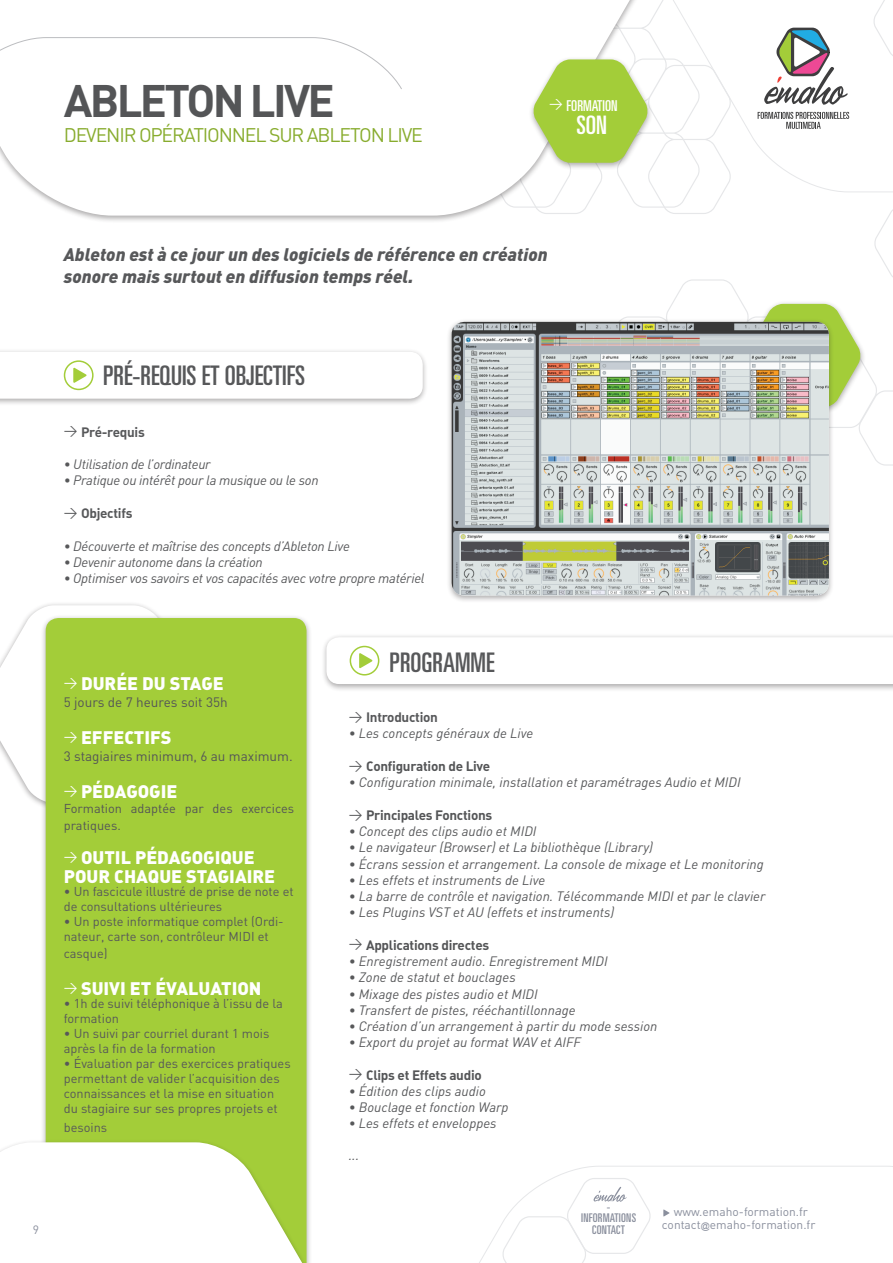
<style>
.page{position:relative;width:893px;height:1263px;background:#fff}
.page>*{position:absolute;margin:0;border:0;box-sizing:border-box;transform-origin:0 0}
.t1{font:700 45px "DIN";color:#545557}
.t2{font:ultra-condensed 27px "Univers LT Std";color:#57585a}
.t3{font:ultra-condensed 25.5px "Univers LT Std";color:#fff}
.t4{font:19.5px "DIN";letter-spacing:-.06em;color:#88ac2e}
.t5{font:italic 900 18px/21.6px "DIN";color:#57585a}
.t6{font:18px/18.6px "DIN Black Alternate";color:#fff}
.t7{font:ultra-condensed 15px "Univers LT Std";color:#fff}
.t8{font:italic 13.5px "DIN";color:#57585a}
.t9{font:italic 13.5px "DIN";letter-spacing:-.02em;color:#57585a}
.t10{font:13.5px "DIN Bold Alternate";letter-spacing:-.02em;color:#545557}
.t11{font:13.5px "DIN";color:#545557}
.t12{font:13.5px "DIN Bold Alternate";letter-spacing:-.02em;color:#57585a}
.t13{font:12.75px/15px "DIN";color:#57585a}
.t14{font:12.75px/16.2px "DIN";color:#545557}
.t15{font:12px/13.5px "DIN";color:#8a8f9d;text-align:center}
.t16{font:ultra-condensed 12px/11.4px "Univers LT Std";letter-spacing:.02em;color:#8a8f9d;text-align:center}
.s1{font-family:"DIN"}
.s2{font-family:"DIN";color:#57585a}
.s3{font-family:"Arial";font-size:9px}
</style>
<div class="page">
<svg style="left:479px;top:1166px;width:414px;height:97px"></svg>
<div style="left:0;top:602px;width:208px;height:209px;background:#231f20;opacity:.37"></div>
<svg style="left:0;top:605px;width:204px;height:198px"></svg>
<div style="left:40px;top:614px;width:272px;height:649px;background:#231f20;opacity:.37"></div>
<div style="left:46px;top:618px;width:260px;height:521px;background:#a3cd39"></div>
<svg style="left:722px;top:0;width:171px;height:277px"></svg>
<svg style="left:624px;top:279px;width:269px;height:187px"></svg>
<div style="left:741px;top:300px;width:125px;height:115px;background:#231f20;opacity:.37"></div>
<svg style="left:746px;top:304px;width:115px;height:103px"></svg>
<div style="left:0;top:348px;width:429px;height:59px;background:#231f20;opacity:.37"></div>
<div style="left:321px;top:634px;width:572px;height:58px;background:#231f20;opacity:.37"></div>
<div style="left:446px;top:318px;width:389px;height:285px;background:#231f20;opacity:.37"></div>
<img style="left:452px;top:322px;width:377px;height:273px">
<svg style="left:403px;top:352px;width:20px;height:47px"></svg>
<svg style="left:326px;top:637px;width:567px;height:47px"></svg>
<div style="left:350px;top:646px;width:29px;height:29px;border:2px solid #a3cd39;border-radius:50%"></div>
<svg style="left:403px;top:0;width:318px;height:216px"></svg>
<div style="left:0;top:1139px;width:346px;height:124px;background:#231f20;opacity:.37"></div>
<svg style="left:0;top:1142px;width:343px;height:121px"></svg>
<div style="left:528px;top:56px;width:125px;height:114px;background:#231f20;opacity:.37"></div>
<svg style="left:533px;top:59px;width:115px;height:104px"></svg>
<svg style="left:0;top:37px;width:403px;height:370px"></svg>
<div style="left:25px;top:1219px;width:22px;height:22px;background:#fff;border-radius:50%"></div>
<h1 class="t1" style="left:64px;top:72px;width:52px">ABLETON</h1>
<h1 class="t1" style="left:250px;top:72px;width:21px">LIVE</h1>
<h3 class="t4" style="left:64px;top:123px;width:361px">DEVENIR OPÉRATIONNEL SUR ABLETON LIVE</h3>
<p class="t7" style="left:549px;top:97px;width:70px"><sup>&gt;</sup> FORMATION</p>
<h3 class="t3" style="left:576px;top:111px;width:32px">SON</h3>
<h3 class="t5" style="left:64px;top:243px;width:485px">Ableton est à ce jour un des logiciels de référence en création sonore mais surtout en diffusion temps réel.</h3>
<h2 class="t2" style="left:103px;top:360px;width:48px">PRÉ-REQUIS</h2>
<h2 class="t2" style="left:202px;top:360px;width:33px">ET OBJECTIFS</h2>
<p class="t12" style="left:64px;top:423px;width:83px"><span class="s1">&gt;</span> Pré-requis</p>
<p class="t9" style="left:64px;top:456px;width:148px">• Utilisation de l’ordinateur</p>
<p class="t9" style="left:64px;top:472px;width:256px">• Pratique ou intérêt pour la musique ou le son</p>
<p class="t12" style="left:64px;top:504px;width:70px"><span class="s1">&gt;</span> Objectifs</p>
<p class="t9" style="left:64px;top:537px;width:288px">• Découverte et maîtrise des concepts d’Ableton Live</p>
<p class="t9" style="left:64px;top:553px;width:201px">• Devenir autonome dans la création</p>
<p class="t9" style="left:64px;top:570px;width:362px">• Optimiser vos savoirs et vos capacités avec votre propre matériel</p>
<h3 class="t6" style="left:64px;top:673px;width:162px"><sup>&gt;</sup> DURÉE DU STAGE</h3>
<p class="t11" style="left:64px;top:693px;width:166px">5 jours de 7 heures soit 35h</p>
<h3 class="t6" style="left:64px;top:727px;width:109px"><sup>&gt;</sup> EFFECTIFS</h3>
<p class="t11" style="left:64px;top:747px;width:230px">3 stagiaires minimum, 6 au maximum.</p>
<h3 class="t6" style="left:64px;top:781px;width:115px"><sup>&gt;</sup> PÉDAGOGIE</h3>
<p class="t14" style="left:64px;top:800px;width:232px">Formation adaptée par des exercices pratiques.</p>
<h3 class="t6" style="left:64px;top:847px;width:213px"><sup>&gt;</sup> OUTIL PÉDAGOGIQUE<br>POUR CHAQUE STAGIAIRE</h3>
<p class="t13" style="left:64px;top:884px;width:231px">• Un fascicule illustré de prise de note et de consultations ultérieures</p>
<p class="t13" style="left:64px;top:914px;width:221px">• Un poste informatique complet (Ordi&shy;nateur, carte son, contrôleur MIDI et</p>
<p class="t13" style="left:64px;top:945px;width:45px">casque)</p>
<h3 class="t6" style="left:64px;top:978px;width:199px"><sup>&gt;</sup> SUIVI ET ÉVALUATION</h3>
<p class="t13" style="left:64px;top:996px;width:221px">• 1h de suivi téléphonique à l’issu de la formation</p>
<p class="t13" style="left:64px;top:1026px;width:207px">• Un suivi par courriel durant 1 mois après la fin de la formation</p>
<p class="t13" style="left:64px;top:1056px;width:228px">• Évaluation par des exercices pratiques permettant de valider l’acquisition des connaissances et la mise en situation du stagiaire sur ses propres projets et</p>
<p class="t13" style="left:64px;top:1120px;width:45px">besoins</p>
<p class="t15" style="left:33px;top:1222px;width:8px">9</p>
<h2 class="t2" style="left:390px;top:647px;width:57px">PROGRAMME</h2>
<p class="t12" style="left:349px;top:708px;width:91px"><span class="s1">&gt;</span> Introduction</p>
<p class="t8" style="left:349px;top:725px;width:186px">• Les concepts généraux de Live</p>
<p class="t10" style="left:349px;top:757px;width:143px"><span class="s2">&gt;</span> Configuration de Live</p>
<p class="t8" style="left:349px;top:774px;width:393px">• Configuration minimale, installation et paramétrages Audio et MIDI</p>
<p class="t10" style="left:349px;top:806px;width:145px"><span class="s2">&gt;</span> Principales Fonctions</p>
<p class="t8" style="left:349px;top:823px;width:189px">• Concept des clips audio et MIDI</p>
<p class="t8" style="left:349px;top:839px;width:306px">• Le navigateur (Browser) et La bibliothèque (Library)</p>
<p class="t8" style="left:349px;top:855px;width:416px">• Écrans session et arrangement. La console de mixage et Le monitoring</p>
<p class="t8" style="left:349px;top:871px;width:198px">• Les effets et instruments de Live</p>
<p class="t8" style="left:349px;top:888px;width:418px">• La barre de contrôle et navigation. Télécommande MIDI et par le clavier</p>
<p class="t8" style="left:349px;top:904px;width:267px">• Les Plugins VST et AU (effets et instruments)</p>
<p class="t10" style="left:349px;top:936px;width:142px"><span class="s2">&gt;</span> Applications directes</p>
<p class="t8" style="left:349px;top:953px;width:261px">• Enregistrement audio. Enregistrement MIDI</p>
<p class="t8" style="left:349px;top:969px;width:168px">• Zone de statut et bouclages</p>
<p class="t8" style="left:349px;top:985px;width:191px">• Mixage des pistes audio et MIDI</p>
<p class="t8" style="left:349px;top:1001px;width:228px">• Transfert de pistes, rééchantillonnage</p>
<p class="t8" style="left:349px;top:1018px;width:310px">• Création d’un arrangement à partir du mode session</p>
<p class="t8" style="left:349px;top:1034px;width:234px">• Export du projet au format WAV et AIFF</p>
<p class="t10" style="left:349px;top:1066px;width:135px"><span class="s2">&gt;</span> Clips et Effets audio</p>
<p class="t8" style="left:349px;top:1083px;width:139px">• Édition des clips audio</p>
<p class="t8" style="left:349px;top:1099px;width:161px">• Bouclage et fonction Warp</p>
<p class="t8" style="left:349px;top:1115px;width:149px">• Les effets et enveloppes</p>
<p class="t8" style="left:349px;top:1147px;width:12px">...</p>
<p class="t16" style="left:581px;top:1201px;width:57px">-<br>INFORMATIONS<br>CONTACT</p>
<p class="t15" style="left:662px;top:1204px;width:155px">www.emaho-formation.fr contact<span class="s3">@</span>emaho-formation.fr</p>
</div>
